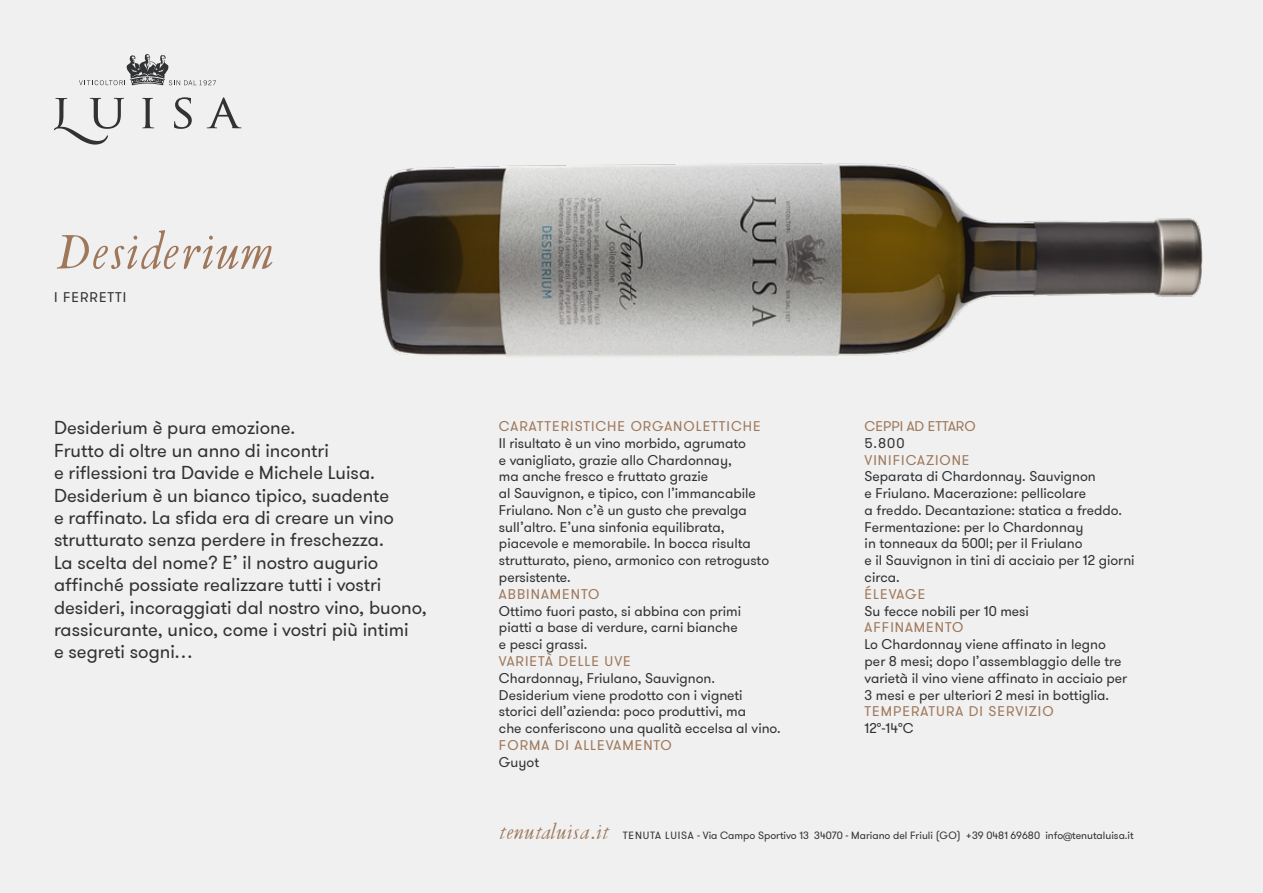
<style>
.page{position:relative;width:1263px;height:893px;background:#f0f0f0}
.page>*{position:absolute;margin:0;border:0;box-sizing:border-box;transform-origin:0 0}
.t1{font:italic 58.95px "Van Dijck MTW04";color:#9f785b}
.t2{font:italic 24.9px "Van Dijck MTW04";color:#9f785b}
.t3{font:18.6px/22.4px "GT Walsheim Pro";color:#313234}
.t4{font:13.95px/16.8px "GT Walsheim Pro";color:#313234}
.t5{font:13.95px "GT Walsheim Pro";letter-spacing:.07em;color:#9f785b}
.t6{font:13.95px "GT Walsheim Pro";color:#9f785b}
.t7{font:13.95px "GT Walsheim Pro";letter-spacing:.07em;color:#313234}
.t8{font:10.5px "GT Walsheim Pro";color:#313234}
</style>
<div class="page">
<svg style="left:142px;top:98px;width:12px;height:30px"></svg>
<svg style="left:174px;top:97px;width:18px;height:32px"></svg>
<svg style="left:207px;top:97px;width:35px;height:31px"></svg>
<svg style="left:54px;top:98px;width:70px;height:47px"></svg>
<svg style="left:79px;top:54px;width:137px;height:31px"></svg>
<img style="left:379px;top:163px;width:824px;height:193px">
<h1 class="t1" style="left:54px;top:215px;width:221px">Desiderium</h1>
<p class="t7" style="left:54px;top:288px;width:74px">I FERRETTI</p>
<p class="t3" style="left:54px;top:417px;width:374px">Desiderium è pura emozione.<br>Frutto di oltre un anno di incontri<br>e riflessioni tra Davide e Michele Luisa.<br>Desiderium è un bianco tipico, suadente<br>e raffinato. La sfida era di creare un vino strutturato senza perdere in freschezza.<br>La scelta del nome? E’ il nostro augurio affinché possiate realizzare tutti i vostri desideri, incoraggiati dal nostro vino, buono, rassicurante, unico, come i vostri più intimi<br>e segreti sogni…</p>
<p class="t6" style="left:864px;top:417px;width:113px">CEPPI AD ETTARO</p>
<p class="t5" style="left:499px;top:417px;width:263px">CARATTERISTICHE ORGANOLETTICHE</p>
<p class="t4" style="left:499px;top:435px;width:272px">Il risultato è un vino morbido, agrumato<br>e vanigliato, grazie allo Chardonnay,<br>ma anche fresco e fruttato grazie<br>al Sauvignon, e tipico, con l’immancabile Friulano. Non c’è un gusto che prevalga sull’altro. E’una sinfonia equilibrata, piacevole e memorabile. In bocca risulta strutturato, pieno, armonico con retrogusto persistente.</p>
<p class="t5" style="left:499px;top:585px;width:102px">ABBINAMENTO</p>
<p class="t4" style="left:499px;top:603px;width:244px">Ottimo fuori pasto, si abbina con primi piatti a base di verdure, carni bianche e pesci grassi.</p>
<p class="t5" style="left:499px;top:652px;width:133px">VARIETÀ DELLE UVE</p>
<p class="t4" style="left:499px;top:670px;width:283px">Chardonnay, Friulano, Sauvignon.<br>Desiderium viene prodotto con i vigneti storici dell’azienda: poco produttivi, ma<br>che conferiscono una qualità eccelsa al vino.</p>
<p class="t5" style="left:499px;top:736px;width:174px">FORMA DI ALLEVAMENTO</p>
<p class="t4" style="left:499px;top:754px;width:42px">Guyot</p>
<p class="t4" style="left:864px;top:435px;width:41px">5.800</p>
<p class="t5" style="left:864px;top:451px;width:106px">VINIFICAZIONE</p>
<p class="t4" style="left:864px;top:468px;width:272px">Separata di Chardonnay. Sauvignon<br>e Friulano. Macerazione: pellicolare<br>a freddo. Decantazione: statica a freddo.<br>Fermentazione: per lo Chardonnay<br>in tonneaux da 500l; per il Friulano<br>e il Sauvignon in tini di acciaio per 12 giorni circa.</p>
<p class="t5" style="left:864px;top:585px;width:62px">ÉLEVAGE</p>
<p class="t4" style="left:864px;top:603px;width:166px">Su fecce nobili per 10 mesi</p>
<p class="t5" style="left:864px;top:619px;width:100px">AFFINAMENTO</p>
<p class="t4" style="left:864px;top:636px;width:264px">Lo Chardonnay viene affinato in legno per 8 mesi; dopo l’assemblaggio delle tre varietà il vino viene affinato in acciaio per 3 mesi e per ulteriori 2 mesi in bottiglia.</p>
<p class="t5" style="left:864px;top:703px;width:190px">TEMPERATURA DI SERVIZIO</p>
<p class="t4" style="left:864px;top:720px;width:50px">12°-14°C</p>
<h2 class="t2" style="left:499px;top:816px;width:112px">tenutaluisa.it</h2>
<p class="t8" style="left:623px;top:829px;width:512px">TENUTA LUISA - Via Campo Sportivo 13 34070 - Mariano del Friuli (GO) +39 0481 69680 info@tenutaluisa.it</p>
</div>
